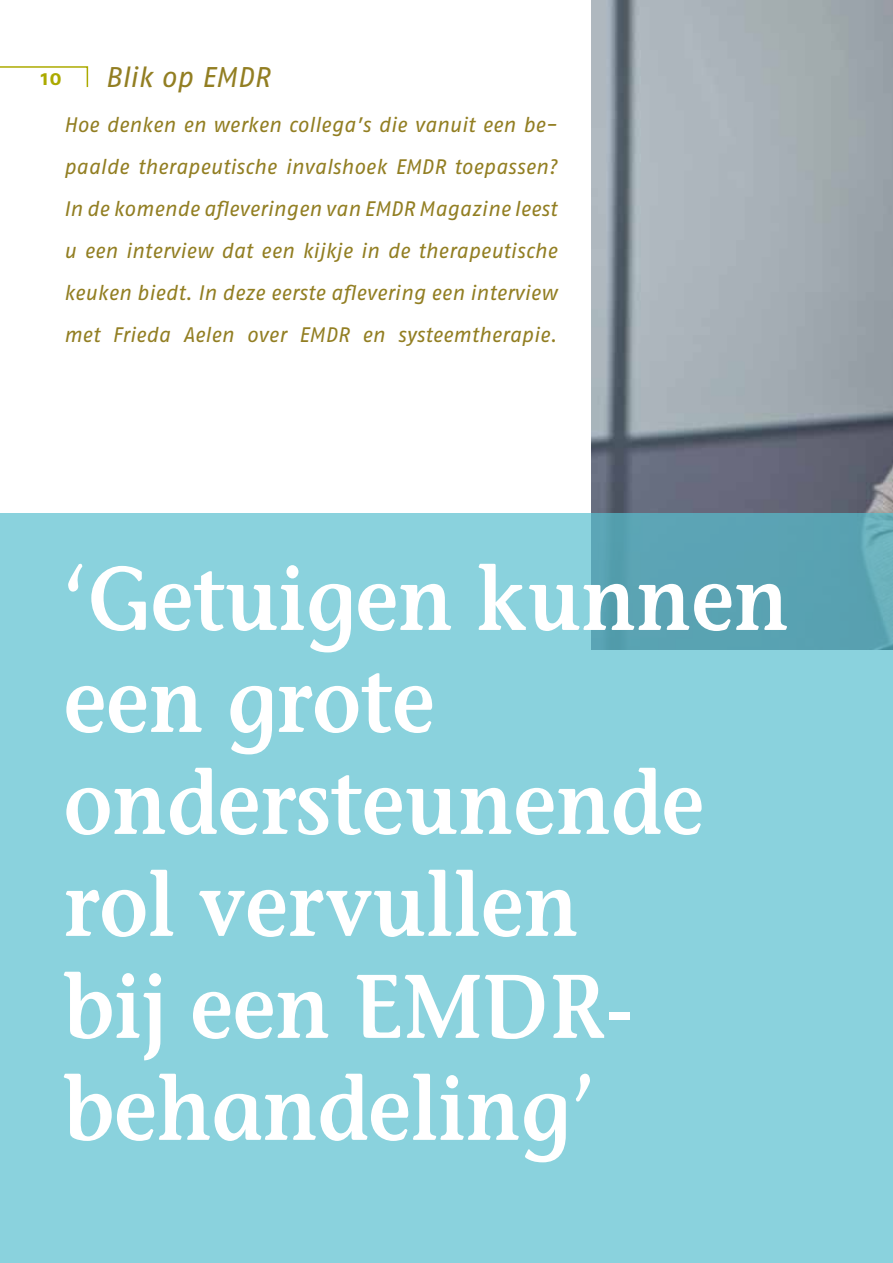
<style>
.page{position:relative;width:893px;height:1263px;background:#fff}
.page>*{position:absolute;margin:0;border:0;box-sizing:border-box;transform-origin:0 0}
.t1{font:600 90px/102px "Stone Informal";color:#fff;scale:.9 1}
.t2{font:italic 28.5px "Fago No";color:#927e22}
.t3{font:italic 21px/42px "Fago No";color:#927e22;text-align:justify}
.t4{font:700 21px "Fago No";color:#acaa00}
</style>
<div class="page">
<img style="left:591px;top:0;width:302px;height:513px">
<div style="left:0;top:513px;width:893px;height:750px;background:#8ad2dd"></div>
<svg style="left:0;top:66px;width:89px;height:22px"></svg>
<p class="t4" style="left:41px;top:65px;width:23px">10</p>
<h2 class="t2" style="left:105px;top:61px;width:166px">Blik op EMDR</h2>
<p class="t3" style="left:64px;top:103px;width:495px">Hoe denken en werken collega’s die vanuit een be&shy;paalde therapeutische invalshoek EMDR toepassen?<br>In de komende afleveringen van EMDR Magazine leest u een interview dat een kijkje in de therapeutische keuken biedt. In deze eerste aflevering een interview met Frieda Aelen over EMDR en systeemtherapie.</p>
<h1 class="t1" style="left:64px;top:548px;width:807px">‘Getuigen kunnen een grote ondersteunende rol vervullen<br>bij een EMDR&shy;behandeling’</h1>
</div>
